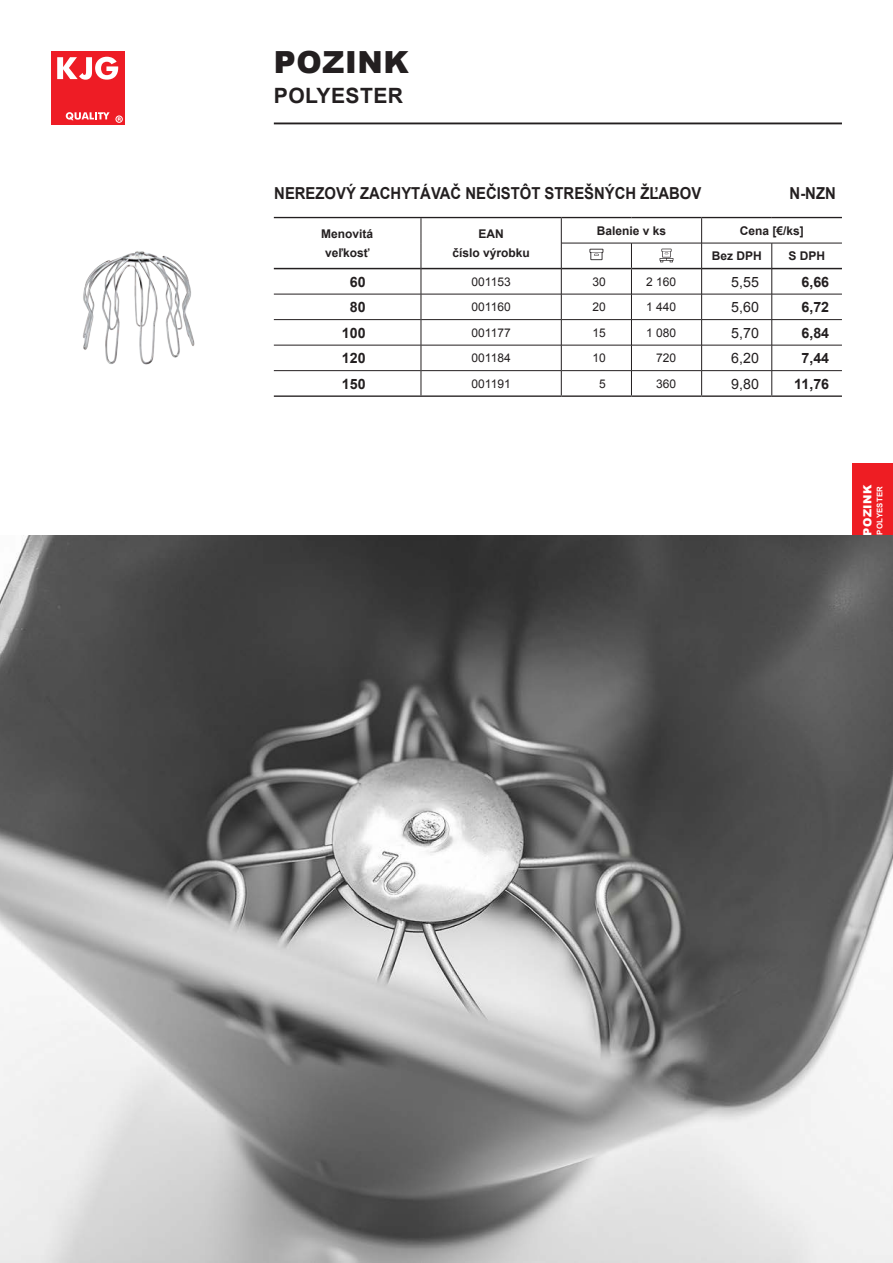
<style>
.page{position:relative;width:893px;height:1263px;background:#fff}
.page>*{position:absolute;margin:0;border:0;box-sizing:border-box;transform-origin:0 0}
.t1{font:900 30.45px "Arial";letter-spacing:.02em;color:#231f20}
.t2{font:700 21.15px "Arial";letter-spacing:.02em;color:#231f20}
.t3{font:700 16.5px "Arial";color:#231f20;scale:.9 1}
.t4{font:700 14.25px "Arial";color:#231f20}
.t5{font:14.25px "Arial";color:#231f20}
.t6{font:700 12px/19.5px "Arial";color:#231f20;text-align:center}
.t7{font:12px "Arial";color:#231f20}
.t8{font:900 11.25px "Arial";letter-spacing:.03em;color:#fff}
.t9{font:700 7.8px "Arial";letter-spacing:.03em;color:#fff}
</style>
<div class="page">
<div style="left:853px;top:463px;width:40px;height:94px;background:#ee1d23"></div>
<div style="left:51px;top:51px;width:73px;height:73px;background:#ee1c25"></div>
<svg style="left:66px;top:112px;width:57px;height:11px"></svg>
<svg style="left:57px;top:57px;width:61px;height:23px"></svg>
<hr style="left:274px;top:122px;width:568px;height:2px;background:#231f20">
<img style="left:0;top:535px;width:893px;height:728px">
<img style="left:83px;top:251px;width:112px;height:114px">
<hr style="left:274px;top:395px;width:147px;height:2px;background:#231f20">
<hr style="left:421px;top:395px;width:140px;height:2px;background:#231f20">
<hr style="left:561px;top:395px;width:70px;height:2px;background:#231f20">
<hr style="left:631px;top:395px;width:71px;height:2px;background:#231f20">
<hr style="left:702px;top:395px;width:70px;height:2px;background:#231f20">
<hr style="left:772px;top:395px;width:70px;height:2px;background:#231f20">
<hr style="left:274px;top:294px;width:147px;height:1px;background:#231f20">
<hr style="left:421px;top:294px;width:140px;height:1px;background:#231f20">
<hr style="left:561px;top:294px;width:70px;height:1px;background:#231f20">
<hr style="left:631px;top:294px;width:70px;height:1px;background:#231f20">
<hr style="left:702px;top:294px;width:70px;height:1px;background:#231f20">
<hr style="left:772px;top:294px;width:70px;height:1px;background:#231f20">
<hr style="left:274px;top:319px;width:147px;height:1px;background:#231f20">
<hr style="left:421px;top:319px;width:140px;height:1px;background:#231f20">
<hr style="left:561px;top:319px;width:70px;height:1px;background:#231f20">
<hr style="left:631px;top:319px;width:70px;height:1px;background:#231f20">
<hr style="left:702px;top:319px;width:70px;height:1px;background:#231f20">
<hr style="left:772px;top:319px;width:70px;height:1px;background:#231f20">
<hr style="left:274px;top:345px;width:147px;height:1px;background:#231f20">
<hr style="left:421px;top:345px;width:140px;height:1px;background:#231f20">
<hr style="left:561px;top:345px;width:70px;height:1px;background:#231f20">
<hr style="left:631px;top:345px;width:70px;height:1px;background:#231f20">
<hr style="left:702px;top:345px;width:70px;height:1px;background:#231f20">
<hr style="left:772px;top:345px;width:70px;height:1px;background:#231f20">
<hr style="left:274px;top:370px;width:147px;height:1px;background:#231f20">
<hr style="left:421px;top:370px;width:140px;height:1px;background:#231f20">
<hr style="left:561px;top:370px;width:70px;height:1px;background:#231f20">
<hr style="left:631px;top:370px;width:70px;height:1px;background:#231f20">
<hr style="left:702px;top:370px;width:70px;height:1px;background:#231f20">
<hr style="left:772px;top:370px;width:70px;height:1px;background:#231f20">
<hr style="left:274px;top:268px;width:147px;height:1px;background:#231f20">
<hr style="left:421px;top:268px;width:140px;height:1px;background:#231f20">
<hr style="left:561px;top:268px;width:70px;height:1px;background:#231f20">
<hr style="left:631px;top:268px;width:70px;height:1px;background:#231f20">
<hr style="left:702px;top:268px;width:70px;height:1px;background:#231f20">
<hr style="left:772px;top:268px;width:70px;height:1px;background:#231f20">
<hr style="left:274px;top:217px;width:147px;height:1px;background:#231f20">
<hr style="left:421px;top:217px;width:140px;height:1px;background:#231f20">
<hr style="left:561px;top:217px;width:70px;height:1px;background:#231f20">
<hr style="left:631px;top:217px;width:71px;height:1px;background:#231f20">
<hr style="left:702px;top:217px;width:70px;height:1px;background:#231f20">
<hr style="left:772px;top:217px;width:70px;height:1px;background:#231f20">
<hr style="left:561px;top:243px;width:70px;height:1px;background:#231f20">
<hr style="left:631px;top:243px;width:71px;height:1px;background:#231f20">
<svg style="left:631px;top:243px;width:1px;height:152px"></svg>
<svg style="left:701px;top:218px;width:1px;height:177px"></svg>
<hr style="left:702px;top:243px;width:70px;height:1px;background:#231f20">
<hr style="left:772px;top:243px;width:70px;height:1px;background:#231f20">
<svg style="left:771px;top:243px;width:1px;height:152px"></svg>
<svg style="left:421px;top:218px;width:1px;height:177px"></svg>
<svg style="left:561px;top:218px;width:1px;height:177px"></svg>
<svg style="left:589px;top:249px;width:14px;height:11px"></svg>
<svg style="left:660px;top:249px;width:13px;height:13px"></svg>
<h1 class="t1" style="left:274px;top:40px;width:137px">POZINK</h1>
<h2 class="t2" style="left:274px;top:81px;width:131px">POLYESTER</h2>
<h3 class="t3" style="left:274px;top:182px;width:476px">NEREZOVÝ ZACHYTÁVAČ NEČISTÔT STREŠNÝCH ŽĽABOV</h3>
<h3 class="t3" style="left:790px;top:182px;width:53px">N-NZN</h3>
<p class="t6" style="left:321px;top:224px;width:54px">Menovitá veľkosť</p>
<p class="t6" style="left:452px;top:224px;width:79px">EAN<br>číslo výrobku</p>
<p class="t6" style="left:597px;top:221px;width:71px">Balenie v ks</p>
<p class="t6" style="left:712px;top:219px;width:94px;line-height:24.9px;text-align:left;text-indent:28px">Cena [€/ks]<br>Bez DPH</p>
<p class="t6" style="left:789px;top:246px;width:38px">S DPH</p>
<p class="t4" style="left:350px;top:272px;width:17px">60</p>
<p class="t7" style="left:472px;top:274px;width:41px">001153</p>
<p class="t7" style="left:593px;top:274px;width:15px">30</p>
<p class="t7" style="left:646px;top:274px;width:32px">2 160</p>
<p class="t5" style="left:731px;top:272px;width:29px">5,55</p>
<p class="t4" style="left:801px;top:272px;width:29px">6,66</p>
<p class="t4" style="left:350px;top:298px;width:17px">80</p>
<p class="t7" style="left:472px;top:299px;width:41px">001160</p>
<p class="t7" style="left:593px;top:299px;width:15px">20</p>
<p class="t7" style="left:646px;top:299px;width:32px">1 440</p>
<p class="t5" style="left:731px;top:298px;width:29px">5,60</p>
<p class="t4" style="left:801px;top:298px;width:29px">6,72</p>
<p class="t4" style="left:342px;top:323px;width:25px">100</p>
<p class="t7" style="left:472px;top:325px;width:41px">001177</p>
<p class="t7" style="left:593px;top:325px;width:15px">15</p>
<p class="t7" style="left:646px;top:325px;width:32px">1 080</p>
<p class="t5" style="left:731px;top:323px;width:29px">5,70</p>
<p class="t4" style="left:801px;top:323px;width:29px">6,84</p>
<p class="t4" style="left:342px;top:349px;width:25px">120</p>
<p class="t7" style="left:472px;top:350px;width:41px">001184</p>
<p class="t7" style="left:593px;top:350px;width:15px">10</p>
<p class="t7" style="left:656px;top:350px;width:22px">720</p>
<p class="t5" style="left:731px;top:349px;width:29px">6,20</p>
<p class="t4" style="left:801px;top:349px;width:29px">7,44</p>
<p class="t4" style="left:342px;top:374px;width:25px">150</p>
<p class="t7" style="left:472px;top:376px;width:41px">001191</p>
<p class="t7" style="left:599px;top:376px;width:8px">5</p>
<p class="t7" style="left:656px;top:376px;width:22px">360</p>
<p class="t5" style="left:731px;top:374px;width:29px">9,80</p>
<p class="t4" style="left:794px;top:374px;width:36px">11,76</p>
<p class="t8" style="left:859px;top:536px;width:52px;rotate:-90deg">POZINK</p>
<p class="t9" style="left:874px;top:534px;width:50px;rotate:-90deg">POLYESTER</p>
</div>
